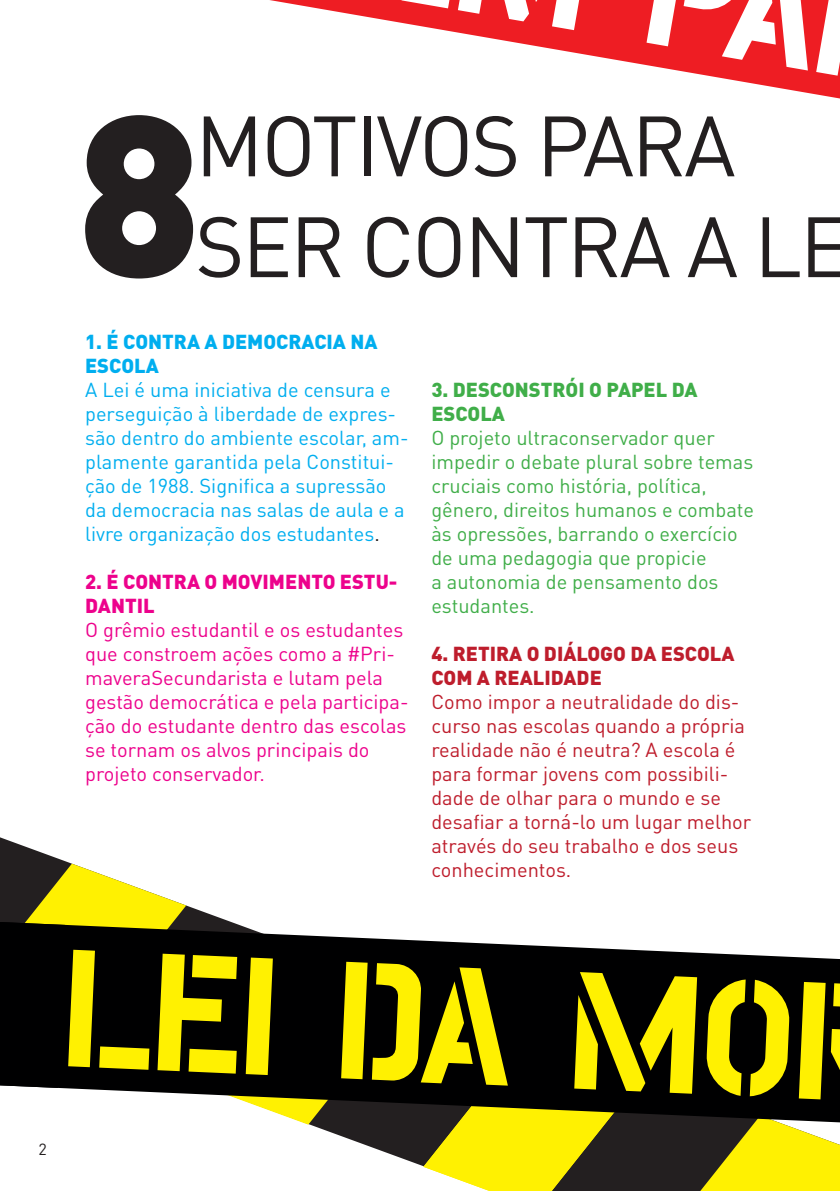
<style>
.page{position:relative;width:840px;height:1191px;background:#fff}
.page>*{position:absolute;margin:0;border:0;box-sizing:border-box;transform-origin:0 0}
.SUBTITULO_ABERTURA{font:900 225.6px "DIN Pro";color:#231f20}
.SUBTITULO_ABERTURA-2{font:84px/100.8px "DIN Pro";letter-spacing:-.03em;color:#231f20}
.TEXTO_CORRIDO{font:20px/24px "DIN Pro";color:#be1d2c}
.TEXTO_CORRIDO-2{font:20px/24px "DIN Pro";color:#40ae49}
.TEXTO_CORRIDO-3{font:20px/24px "DIN Pro";color:#00aeef}
.TEXTO_CORRIDO-4{font:20px/24px "DIN Pro";color:#ed028c}
.TEXTO_CORRIDO-5{font:900 20px/24px "DIN Pro";color:#be1d2c}
.TEXTO_CORRIDO-6{font:900 20px/24px "DIN Pro";color:#ed028c}
.TEXTO_CORRIDO-7{font:900 20px/24px "DIN Pro";color:#00aeef}
.TEXTO_CORRIDO-8{font:900 20px/24px "DIN Pro";color:#40ae49}
.t1{font:16px "DIN Pro";color:#231f20}
.s1{color:#231f20}
</style>
<div class="page">
<svg style="left:270px;top:0;width:569px;height:98px"></svg>
<svg style="left:401px;top:0;width:48px;height:8px"></svg>
<svg style="left:457px;top:0;width:122px;height:30px"></svg>
<svg style="left:646px;top:0;width:161px;height:70px"></svg>
<svg style="left:815px;top:0;width:24px;height:86px"></svg>
<svg style="left:0;top:863px;width:839px;height:328px"></svg>
<p class="SUBTITULO_ABERTURA" style="left:76px;top:42px;width:127px">8</p>
<p class="SUBTITULO_ABERTURA-2" style="left:195px;top:92px;width:656px">MOTIVOS PARA<br>SER CONTRA A LE</p>
<p class="TEXTO_CORRIDO-7" style="left:85px;top:329px;width:294px">1. É CONTRA A DEMOCRACIA NA<br>ESCOLA</p>
<p class="TEXTO_CORRIDO-3" style="left:85px;top:377px;width:325px">A Lei é uma iniciativa de censura e perseguição à liberdade de expres&shy;são dentro do ambiente escolar, am&shy;plamente garantida pela Constitui&shy;ção de 1988. Significa a supressão da democracia nas salas de aula e a livre organização dos estudantes<span class="s1">.</span></p>
<p class="TEXTO_CORRIDO-6" style="left:85px;top:569px;width:313px">2. É CONTRA O MOVIMENTO ESTU-<br>DANTIL</p>
<p class="TEXTO_CORRIDO-4" style="left:85px;top:617px;width:325px">O grêmio estudantil e os estudantes que constroem ações como a #Pri&shy;maveraSecundarista e lutam pela gestão democrática e pela participa&shy;ção do estudante dentro das escolas se tornam os alvos principais do projeto conservador.</p>
<p class="TEXTO_CORRIDO-8" style="left:431px;top:377px;width:268px">3. DESCONSTRÓI O PAPEL DA<br>ESCOLA</p>
<p class="TEXTO_CORRIDO-2" style="left:431px;top:425px;width:324px">O projeto ultraconservador quer impedir o debate plural sobre temas cruciais como história, política, gênero, direitos humanos e combate às opressões, barrando o exercício de uma pedagogia que propicie<br>a autonomia de pensamento dos estudantes.</p>
<p class="TEXTO_CORRIDO-5" style="left:431px;top:641px;width:304px">4. RETIRA O DIÁLOGO DA ESCOLA<br>COM A REALIDADE</p>
<p class="TEXTO_CORRIDO" style="left:431px;top:689px;width:321px">Como impor a neutralidade do dis&shy;curso nas escolas quando a própria realidade não é neutra? A escola é para formar jovens com possibili&shy;dade de olhar para o mundo e se desafiar a torná-lo um lugar melhor através do seu trabalho e dos seus conhecimentos.</p>
<p class="t1" style="left:38px;top:1137px;width:10px">2</p>
</div>
